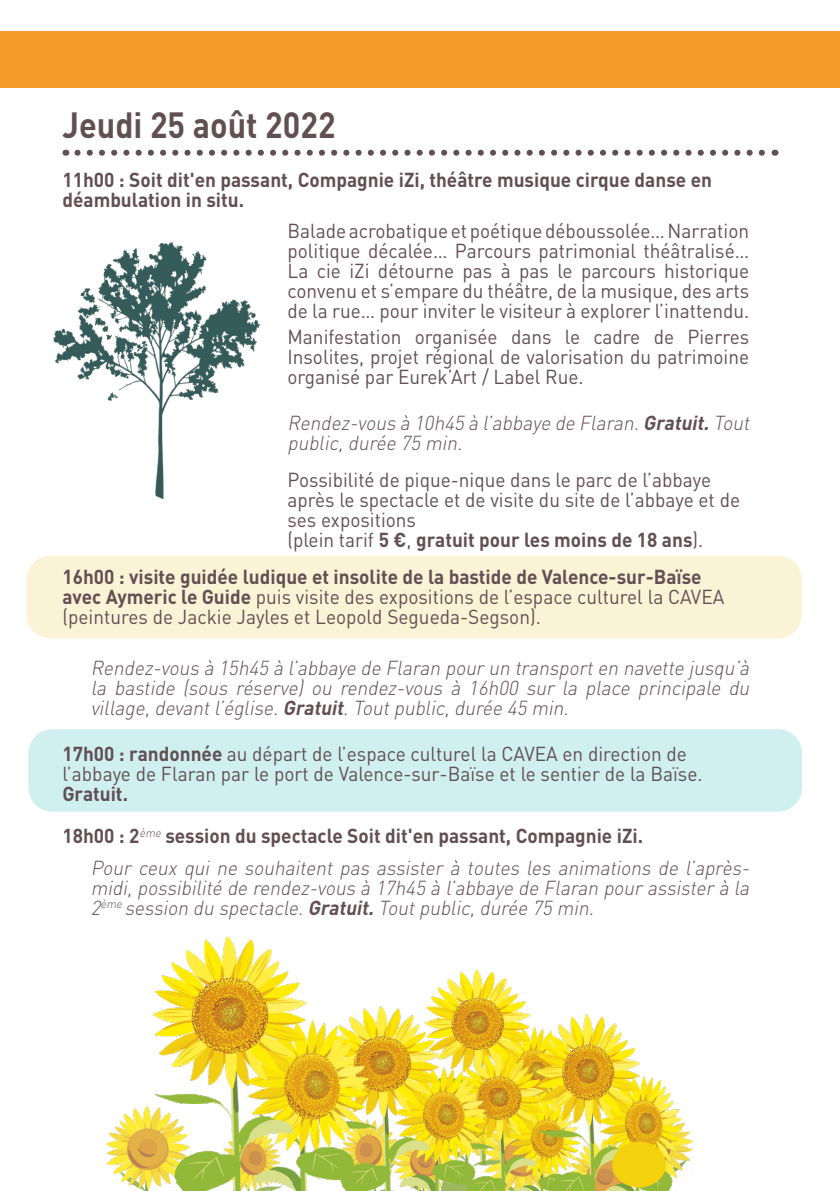
<style>
.page{position:relative;width:840px;height:1191px;background:#fff}
.page>*{position:absolute;margin:0;border:0;box-sizing:border-box;transform-origin:0 0}
.Dates{font:700 36px "DIN Pro";color:#624f54;scale:.9 1}
.Italic{font:italic 300 20px/20px "DIN Pro";color:#624f54;text-align:justify;scale:.95 1}
.Bloc_text{font:20px/20px "DIN Pro";color:#624f54;text-align:justify;scale:.95 1}
.puces{font:20px/20px "DIN Pro";color:#624f54;scale:.95 1}
.Italic-2{font:20px/20px "DIN Pro";color:#624f54;scale:.95 1}
.puces-2{font:700 20px/20px "DIN Pro";color:#624f54;scale:.95 1}
.s1{font-weight:700}
</style>
<div class="page">
<div style="left:26px;top:556px;width:775px;height:82px;background:#fbf3d6;border-radius:24px"></div>
<div style="left:28px;top:729px;width:773px;height:82px;background:#d0efef;border-radius:24px"></div>
<div style="left:0;top:31px;width:839px;height:57px;background:#f49a28"></div>
<svg style="left:77px;top:150px;width:688px;height:6px"></svg>
<img style="left:106px;top:936px;width:585px;height:255px">
<img style="left:53px;top:242px;width:208px;height:258px">
<p class="Dates" style="left:62px;top:101px;width:305px">Jeudi 25 août 2022</p>
<p class="puces-2" style="left:62px;top:169px;width:685px">11h00 : Soit dit'en passant, Compagnie iZi, théâtre musique cirque danse en déambulation in situ.</p>
<p class="Bloc_text" style="left:287px;top:220px;width:487px">Balade acrobatique et poétique déboussolée… Narration politique décalée… Parcours patrimonial théâtralisé… La cie iZi détourne pas à pas le parcours historique convenu et s’empare du théâtre, de la musique, des arts de la rue… pour inviter le visiteur à explorer l’inattendu.</p>
<p class="Bloc_text" style="left:287px;top:326px;width:487px">Manifestation organisée dans le cadre de Pierres Insolites, projet régional de valorisation du patrimoine organisé par Eurek’Art / Label Rue.</p>
<p class="Italic" style="left:287px;top:411px;width:492px">Rendez-vous à 10h45 à l’abbaye de Flaran.<span class="s1">Gratuit.</span>Tout public,durée 75 min.</p>
<p class="Italic-2" style="left:287px;top:468px;width:477px">Possibilité de pique-nique dans le parc de l’abbaye après le spectacle et de visite du site de l’abbaye et de ses expositions<br>(plein tarif <span class="s1">5 €</span>, <span class="s1">gratuit pour les moins de 18 ans</span>).</p>
<p class="puces" style="left:62px;top:565px;width:698px"><span class="s1">16h00 : visite guidée ludique et insolite de la bastide de Valence-sur-Baïse avec Aymeric le Guide</span> puis visite des expositions de l’espace culturel la CAVEA (peintures de Jackie Jayles et Leopold Segueda-Segson).</p>
<p class="Italic" style="left:91px;top:657px;width:699px">Rendez-vous à 15h45 à l’abbaye de Flaran pourun transporten navette jusqu’à la bastide (sous réserve) ou rendez-vous à 16h00 sur la place principale du village,devantl’église.<span class="s1">Gratuit</span>.Toutpublic,durée 45 min.</p>
<p class="puces" style="left:62px;top:742px;width:675px"><span class="s1">17h00 : randonnée</span> au départ de l’espace culturel la CAVEA en direction de l’abbaye de Flaran par le port de Valence-sur-Baïse et le sentier de la Baïse.<br><span class="s1">Gratuit.</span></p>
<p class="puces-2" style="left:62px;top:825px;width:612px">18h00 : 2<sup>ème</sup> session du spectacle Soit dit'en passant, Compagnie iZi.</p>
<p class="Italic" style="left:91px;top:856px;width:699px">Pour ceux qui ne souhaitent pas assister à toutes les animations de l’après&shy;midi,possibilité de rendez-vous à 17h45 à l’abbaye de Flaran pourassisterà la 2<sup>ème</sup> session du spectacle.<span class="s1">Gratuit.</span>Toutpublic,durée 75 min.</p>
</div>
